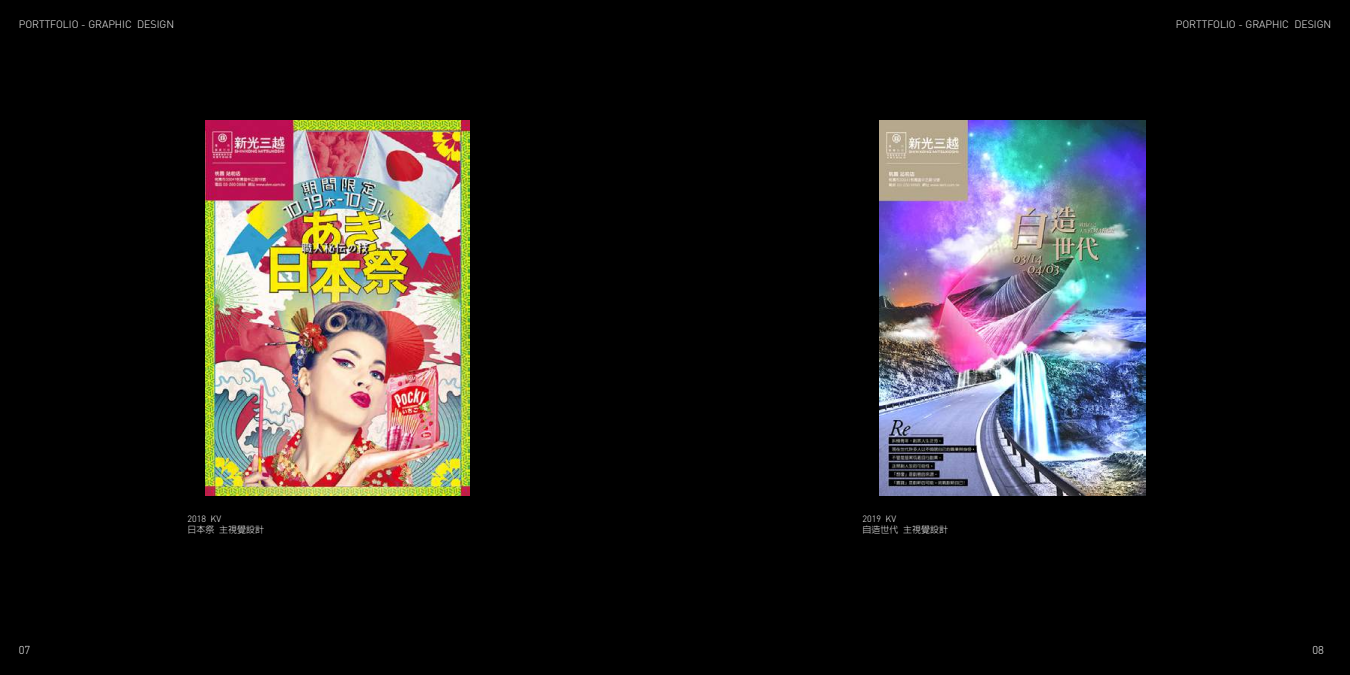
<style>
.page{position:relative;width:1350px;height:675px;background:#000}
.page>*{position:absolute;margin:0;border:0;box-sizing:border-box;transform-origin:0 0}
.t1{font:300 11.25px "DIN";color:#fff}
.t2{font:300 10.5px "DIN";color:#fff}
.t3{font:300 9px "AR Hei B5";color:#fff}
.t4{font:300 9px "DIN";color:#fff}
</style>
<div class="page">
<img style="left:205px;top:120px;width:265px;height:375px">
<img style="left:880px;top:120px;width:265px;height:375px">
<p class="t2" style="left:19px;top:18px;width:157px">PORTTFOLIO - GRAPHIC DESIGN</p>
<p class="t2" style="left:1176px;top:18px;width:157px">PORTTFOLIO - GRAPHIC DESIGN</p>
<p class="t4" style="left:188px;top:513px;width:35px">2018 KV</p>
<p class="t3" style="left:188px;top:525px;width:78px">日本祭 主視覺設計</p>
<p class="t4" style="left:862px;top:513px;width:35px">2019 KV</p>
<p class="t3" style="left:862px;top:525px;width:87px">自造世代 主視覺設計</p>
<p class="t1" style="left:19px;top:643px;width:13px">07</p>
<p class="t1" style="left:1312px;top:643px;width:13px">08</p>
</div>
